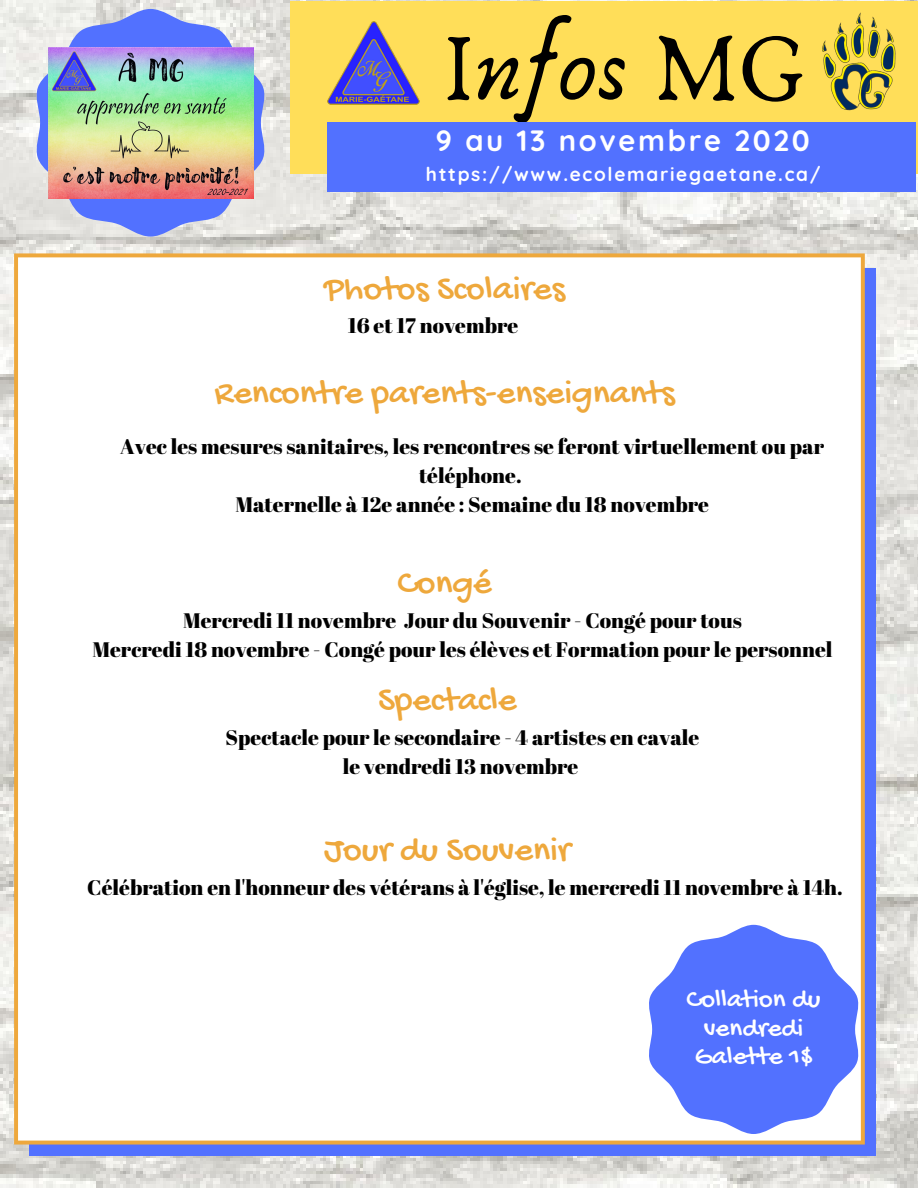
<style>
.page{position:relative;width:918px;height:1188px;background:#fff}
.page>*{position:absolute;margin:0;border:0;box-sizing:border-box;transform-origin:0 0}
.t1{font:99.6px "Anaktoria";color:#000}
.t2{font:36px "Gochi Hand";color:#eea83c}
.t3{font:700 29.25px "Quicksand";letter-spacing:.09em;color:#fff}
.t4{font:27px/28.2px "Gochi Hand";color:#fff;text-align:center}
.t5{font:21px/29.2px "Abril Fatface";color:#000;text-align:center}
.t6{font:700 19.05px "Quicksand";letter-spacing:.09em;color:#fff}
</style>
<div class="page">
<img style="left:0;top:0;width:918px;height:1188px">
<div style="left:879px;top:2px;width:39px;height:172px;background:#ffde59"></div>
<div style="left:329px;top:2px;width:550px;height:172px;background:#ffde59"></div>
<div style="left:290px;top:2px;width:39px;height:172px;background:#ffde59"></div>
<div style="left:879px;top:123px;width:37px;height:68px;background:#5271ff"></div>
<div style="left:364px;top:123px;width:515px;height:68px;background:#5271ff"></div>
<div style="left:328px;top:123px;width:36px;height:68px;background:#5271ff"></div>
<img style="left:822px;top:12px;width:74px;height:99px">
<div style="left:29px;top:268px;width:847px;height:888px;background:#5271ff"></div>
<div style="left:14px;top:253px;width:851px;height:892px;background:#fff"></div>
<svg style="left:34px;top:9px;width:233px;height:228px;background:#a6b3ee"></svg>
<img style="left:48px;top:47px;width:205px;height:152px">
<img style="left:328px;top:21px;width:92px;height:84px">
<svg style="left:647px;top:925px;width:214px;height:209px"></svg>
<h1 class="t1" style="left:440px;top:7px;width:365px">Infos MG</h1>
<h3 class="t3" style="left:436px;top:122px;width:375px">9 au 13 novembre 2020</h3>
<p class="t6" style="left:426px;top:162px;width:396px">https://www.ecolemariegaetane.ca/</p>
<h2 class="t2" style="left:324px;top:270px;width:242px">Photos Scolaires</h2>
<p class="t5" style="left:348px;top:311px;width:172px">16 et 17 novembre</p>
<h2 class="t2" style="left:214px;top:374px;width:462px">Rencontre parents-enseignants</h2>
<p class="t5" style="left:120px;top:431px;width:705px">Avec les mesures sanitaires, les rencontres se feront virtuellement ou par téléphone.<br>Maternelle à 12e année : Semaine du 18 novembre</p>
<h2 class="t2" style="left:397px;top:564px;width:96px">Congé</h2>
<p class="t5" style="left:93px;top:605px;width:741px">Mercredi 11 novembre Jour du Souvenir - Congé pour tous<br>Mercredi 18 novembre - Congé pour les élèves et Formation pour le personnel</p>
<h2 class="t2" style="left:378px;top:681px;width:140px">Spectacle</h2>
<p class="t5" style="left:226px;top:723px;width:475px">Spectacle pour le secondaire - 4 artistes en cavale le vendredi 13 novembre</p>
<h2 class="t2" style="left:324px;top:832px;width:248px">Jour du Souvenir</h2>
<p class="t5" style="left:87px;top:873px;width:757px">Célébration en l'honneur des vétérans à l'église, le mercredi 11 novembre à 14h.</p>
<p class="t4" style="left:687px;top:987px;width:136px">Collation du vendredi<br>Galette 1$</p>
</div>
